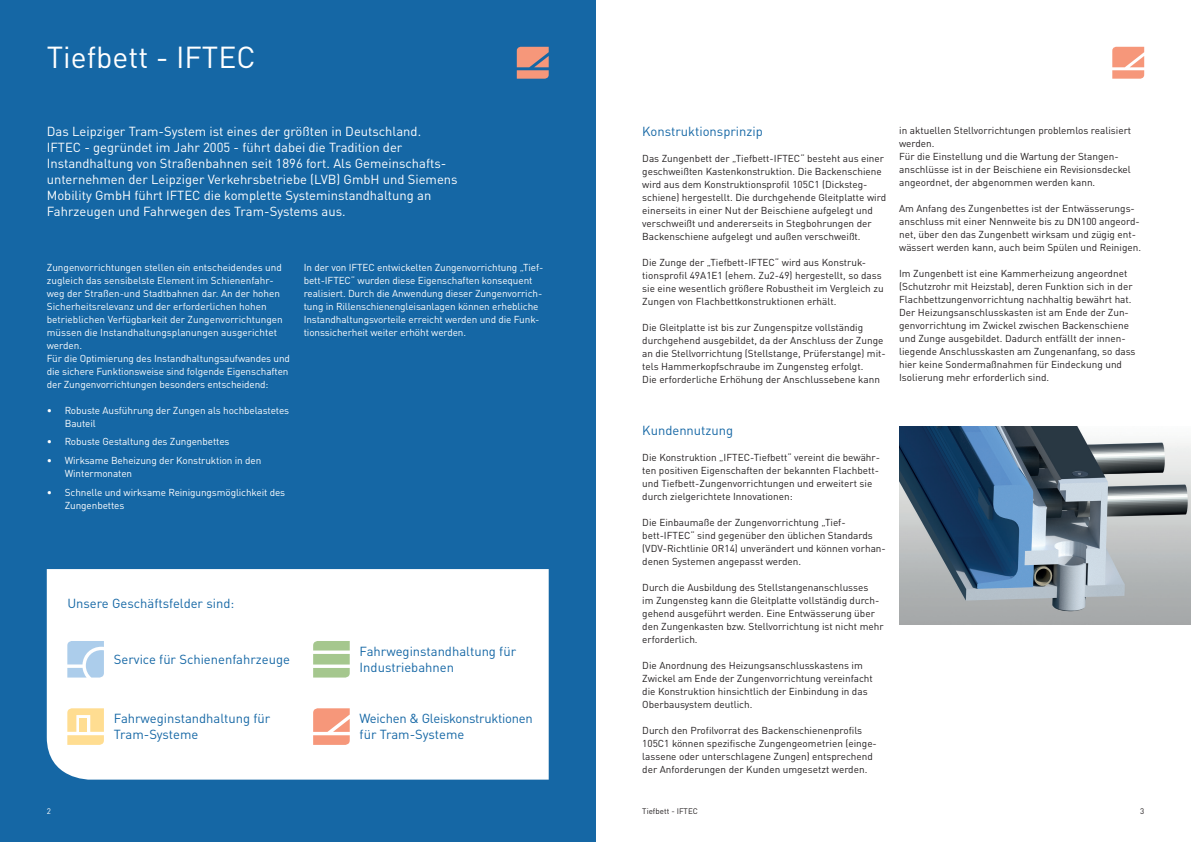
<style>
.page{position:relative;width:1191px;height:842px;background:#fff}
.page>*{position:absolute;margin:0;border:0;box-sizing:border-box;transform-origin:0 0}
.t1{font:30px "DIN Pro";color:#fff}
.t2{font:13px/16px "DIN Pro";color:#fff}
.t3{font:13px/15.6px "DIN Pro";color:#1567a5}
.t4{font:13px/15.6px "DIN Pro";letter-spacing:-.02em;color:#1567a5}
.t5{font:10px/13px "DIN Pro";color:#231f20}
.t6{font:10px/13px "DIN Pro";letter-spacing:-.01em;color:#fff}
.t7{font:8px "DIN Pro";color:#231f20}
.t8{font:8px "DIN Pro";color:#fff}
</style>
<div class="page">
<div style="left:0;top:0;width:595px;height:842px;background:#1567a5"></div>
<div style="left:47px;top:569px;width:502px;height:211px;background:#fff"></div>
<svg style="left:67px;top:641px;width:37px;height:36px"></svg>
<svg style="left:67px;top:708px;width:37px;height:37px"></svg>
<svg style="left:313px;top:641px;width:37px;height:36px"></svg>
<svg style="left:313px;top:708px;width:37px;height:37px"></svg>
<img style="left:899px;top:426px;width:292px;height:198px">
<svg style="left:517px;top:47px;width:32px;height:32px"></svg>
<svg style="left:1112px;top:47px;width:32px;height:32px"></svg>
<h1 class="t1" style="left:47px;top:34px;width:210px">Tiefbett - IFTEC</h1>
<p class="t2" style="left:47px;top:122px;width:412px">Das Leipziger Tram-System ist eines der größten in Deutschland.<br>IFTEC - gegründet im Jahr 2005 - führt dabei die Tradition der Instandhaltung von Straßenbahnen seit 1896 fort. Als Gemeinschafts&shy;unternehmen der Leipziger Verkehrsbetriebe (LVB) GmbH und Siemens Mobility GmbH führt IFTEC die komplette Systeminstandhaltung an Fahrzeugen und Fahrwegen des Tram-Systems aus.</p>
<p class="t6" style="left:47px;top:260px;width:245px">Zungenvorrichtungen stellen ein entscheidendes und zugleich das sensibelste Element im Schienenfahr&shy;weg der Straßen-und Stadtbahnen dar. An der hohen Sicherheitsrelevanz und der erforderlichen hohen betrieblichen Verfügbarkeit der Zungenvorrichtungen müssen die Instandhaltungsplanungen ausgerichtet werden.<br>Für die Optimierung des Instandhaltungsaufwandes und die sichere Funktionsweise sind folgende Eigenschaften der Zungenvorrichtungen besonders entscheidend:</p>
<p class="t6" style="left:65px;top:403px;width:226px;text-indent:-18px">• Robuste Ausführung der Zungen als hochbelastetes<br>Bauteil</p>
<p class="t6" style="left:47px;top:434px;width:184px">• Robuste Gestaltung des Zungenbettes</p>
<p class="t6" style="left:65px;top:453px;width:198px;text-indent:-18px">• Wirksame Beheizung der Konstruktion in den<br>Wintermonaten</p>
<p class="t6" style="left:65px;top:485px;width:222px;text-indent:-18px">• Schnelle und wirksame Reinigungsmöglichkeit des<br>Zungenbettes</p>
<p class="t6" style="left:304px;top:260px;width:241px">In der von IFTEC entwickelten Zungenvorrichtung „Tief&shy;bett-IFTEC“ wurden diese Eigenschaften konsequent realisiert. Durch die Anwendung dieser Zungenvorrich&shy;tung in Rillenschienengleisanlagen können erhebliche Instandhaltungsvorteile erreicht werden und die Funk&shy;tionssicherheit weiter erhöht werden.</p>
<h2 class="t3" style="left:67px;top:594px;width:168px">Unsere Geschäftsfelder sind:</h2>
<h2 class="t3" style="left:114px;top:650px;width:178px">Service für Schienenfahrzeuge</h2>
<h2 class="t3" style="left:360px;top:642px;width:158px">Fahrweginstandhaltung für<br>Industriebahnen</h2>
<p class="t8" style="left:47px;top:804px;width:6px">2</p>
<h2 class="t3" style="left:114px;top:710px;width:158px">Fahrweginstandhaltung für<br>Tram-Systeme</h2>
<h2 class="t4" style="left:360px;top:710px;width:175px">Weichen &amp; Gleiskonstruktionen für Tram-Systeme</h2>
<h2 class="t3" style="left:642px;top:122px;width:122px">Konstruktionsprinzip</h2>
<p class="t5" style="left:642px;top:151px;width:245px">Das Zungenbett der „Tiefbett-IFTEC“ besteht aus einer geschweißten Kastenkonstruktion. Die Backenschiene wird aus dem Konstruktionsprofil 105C1 (Dicksteg&shy;schiene) hergestellt. Die durchgehende Gleitplatte wird einerseits in einer Nut der Beischiene aufgelegt und verschweißt und andererseits in Stegbohrungen der Backenschiene aufgelegt und außen verschweißt.</p>
<p class="t5" style="left:642px;top:255px;width:243px">Die Zunge der „Tiefbett-IFTEC“ wird aus Konstruk&shy;tionsprofil 49A1E1 (ehem. Zu2-49) hergestellt, so dass sie eine wesentlich größere Robustheit im Vergleich zu Zungen von Flachbettkonstruktionen erhält.</p>
<p class="t5" style="left:642px;top:320px;width:245px">Die Gleitplatte ist bis zur Zungenspitze vollständig durchgehend ausgebildet, da der Anschluss der Zunge an die Stellvorrichtung (Stellstange, Prüferstange) mit&shy;tels Hammerkopfschraube im Zungensteg erfolgt.<br>Die erforderliche Erhöhung der Anschlussebene kann</p>
<p class="t5" style="left:899px;top:123px;width:234px">in aktuellen Stellvorrichtungen problemlos realisiert werden.<br>Für die Einstellung und die Wartung der Stangen&shy;anschlüsse ist in der Beischiene ein Revisionsdeckel angeordnet, der abgenommen werden kann.</p>
<p class="t5" style="left:899px;top:201px;width:243px">Am Anfang des Zungenbettes ist der Entwässerungs&shy;anschluss mit einer Nennweite bis zu DN100 angeord&shy;net, über den das Zungenbett wirksam und zügig ent&shy;wässert werden kann, auch beim Spülen und Reinigen.</p>
<p class="t5" style="left:899px;top:266px;width:238px">Im Zungenbett ist eine Kammerheizung angeordnet (Schutzrohr mit Heizstab), deren Funktion sich in der Flachbettzungenvorrichtung nachhaltig bewährt hat.<br>Der Heizungsanschlusskasten ist am Ende der Zun&shy;genvorrichtung im Zwickel zwischen Backenschiene und Zunge ausgebildet. Dadurch entfällt der innen&shy;liegende Anschlusskasten am Zungenanfang, so dass hier keine Sondermaßnahmen für Eindeckung und Isolierung mehr erforderlich sind.</p>
<h2 class="t3" style="left:642px;top:421px;width:92px">Kundennutzung</h2>
<p class="t5" style="left:642px;top:450px;width:239px">Die Konstruktion „IFTEC-Tiefbett“ vereint die bewähr&shy;ten positiven Eigenschaften der bekannten Flachbett&shy;und Tiefbett-Zungenvorrichtungen und erweitert sie durch zielgerichtete Innovationen:</p>
<p class="t5" style="left:642px;top:515px;width:245px">Die Einbaumaße der Zungenvorrichtung „Tief&shy;bett-IFTEC“ sind gegenüber den üblichen Standards (VDV-Richtlinie OR14) unverändert und können vorhan&shy;denen Systemen angepasst werden.</p>
<p class="t5" style="left:642px;top:580px;width:243px">Durch die Ausbildung des Stellstangenanschlusses<br>im Zungensteg kann die Gleitplatte vollständig durch&shy;gehend ausgeführt werden. Eine Entwässerung über den Zungenkasten bzw. Stellvorrichtung ist nicht mehr erforderlich.</p>
<p class="t5" style="left:642px;top:658px;width:232px">Die Anordnung des Heizungsanschlusskastens im Zwickel am Ende der Zungenvorrichtung vereinfacht die Konstruktion hinsichtlich der Einbindung in das Oberbausystem deutlich.</p>
<p class="t5" style="left:642px;top:723px;width:236px">Durch den Profilvorrat des Backenschienenprofils 105C1 können spezifische Zungengeometrien (einge&shy;lassene oder unterschlagene Zungen) entsprechend der Anforderungen der Kunden umgesetzt werden.</p>
<p class="t7" style="left:642px;top:804px;width:57px">Tiefbett - IFTEC</p>
<p class="t7" style="left:1140px;top:804px;width:6px">3</p>
</div>
